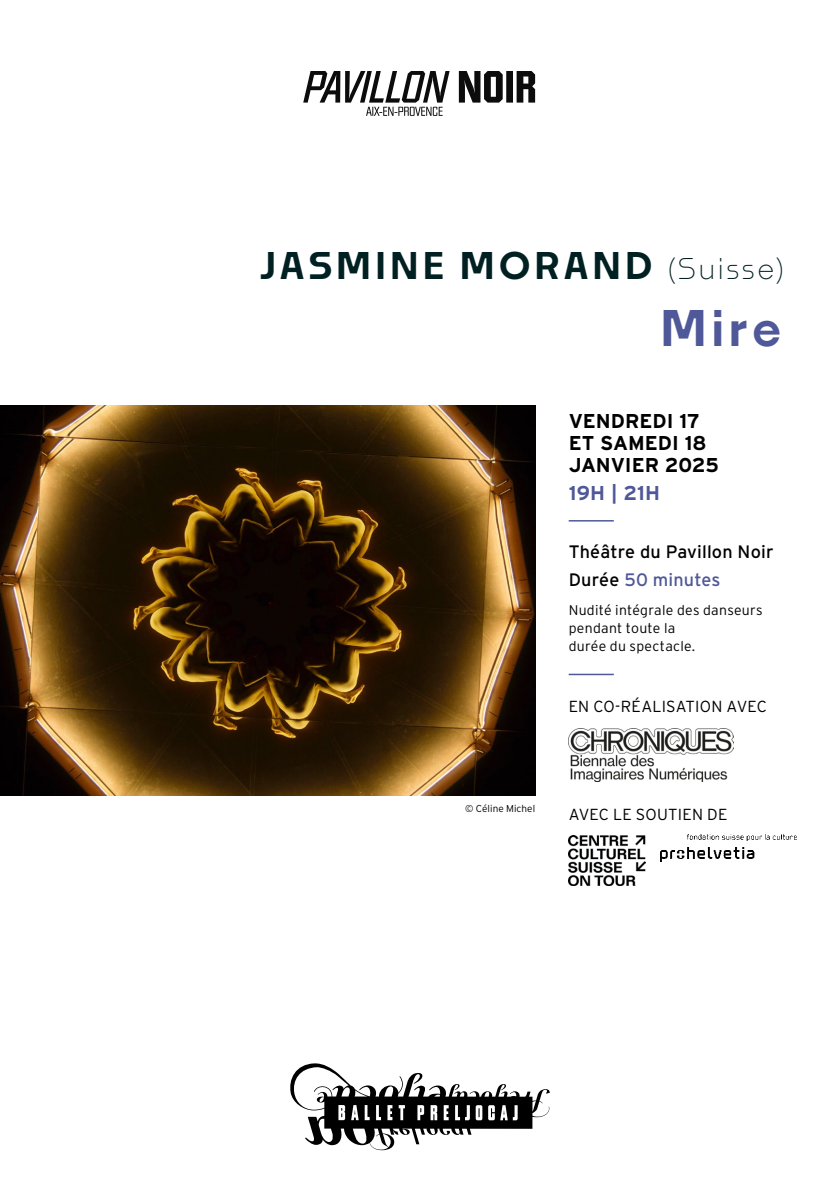
<style>
.page{position:relative;width:840px;height:1191px;background:#fff}
.page>*{position:absolute;margin:0;border:0;box-sizing:border-box;transform-origin:0 0}
.t1{font:600 48px "Noka";color:#4f5898}
.t2{font:600 36px "Noka";letter-spacing:.13em;color:#002022}
.t3{font:700 20px/22px "Interstate";color:#000}
.t4{font:700 20px "Interstate";letter-spacing:.015em;color:#4f5898}
.t5{font:18px/28px "Interstate";letter-spacing:.01em;color:#000}
.t6{font:300 16px "Interstate";letter-spacing:.01em;color:#000}
.t7{font:300 14px/18px "Interstate";letter-spacing:.02em;color:#000}
.t8{font:300 10px "Interstate";color:#000}
.s1{font-weight:300;font-size:28px}
.s2{color:#4f5898}
</style>
<div class="page">
<svg style="left:458px;top:71px;width:77px;height:32px"></svg>
<svg style="left:303px;top:71px;width:146px;height:45px"></svg>
<img style="left:0;top:405px;width:535px;height:390px">
<hr style="left:568px;top:520px;width:45px;height:1px;background:#4f5898">
<svg style="left:290px;top:1063px;width:259px;height:87px"></svg>
<img style="left:568px;top:835px;width:77px;height:51px">
<img style="left:660px;top:834px;width:135px;height:27px">
<hr style="left:568px;top:673px;width:45px;height:2px;background:#4f5898">
<img style="left:568px;top:728px;width:164px;height:53px">
<h2 class="t2" style="left:260px;top:243px;width:524px">JASMINE MORAND <span class="s1">(Suisse)</span></h2>
<h1 class="t1" style="left:660px;top:298px;width:122px">Mire</h1>
<h3 class="t3" style="left:568px;top:409px;width:151px">VENDREDI 17<br>ET SAMEDI 18<br>JANVIER 2025</h3>
<h3 class="t4" style="left:568px;top:481px;width:93px">19H | 21H</h3>
<p class="t5" style="left:568px;top:538px;width:206px">Théâtre du Pavillon Noir<br>Durée <span class="s2">50 minutes</span></p>
<p class="t7" style="left:568px;top:600px;width:195px">Nudité intégrale des danseurs pendant toute la<br>durée du spectacle.</p>
<p class="t6" style="left:568px;top:697px;width:199px">EN CO-RÉALISATION AVEC</p>
<p class="t8" style="left:465px;top:803px;width:71px">© Céline Michel</p>
<p class="t6" style="left:568px;top:805px;width:160px">AVEC LE SOUTIEN DE</p>
</div>
